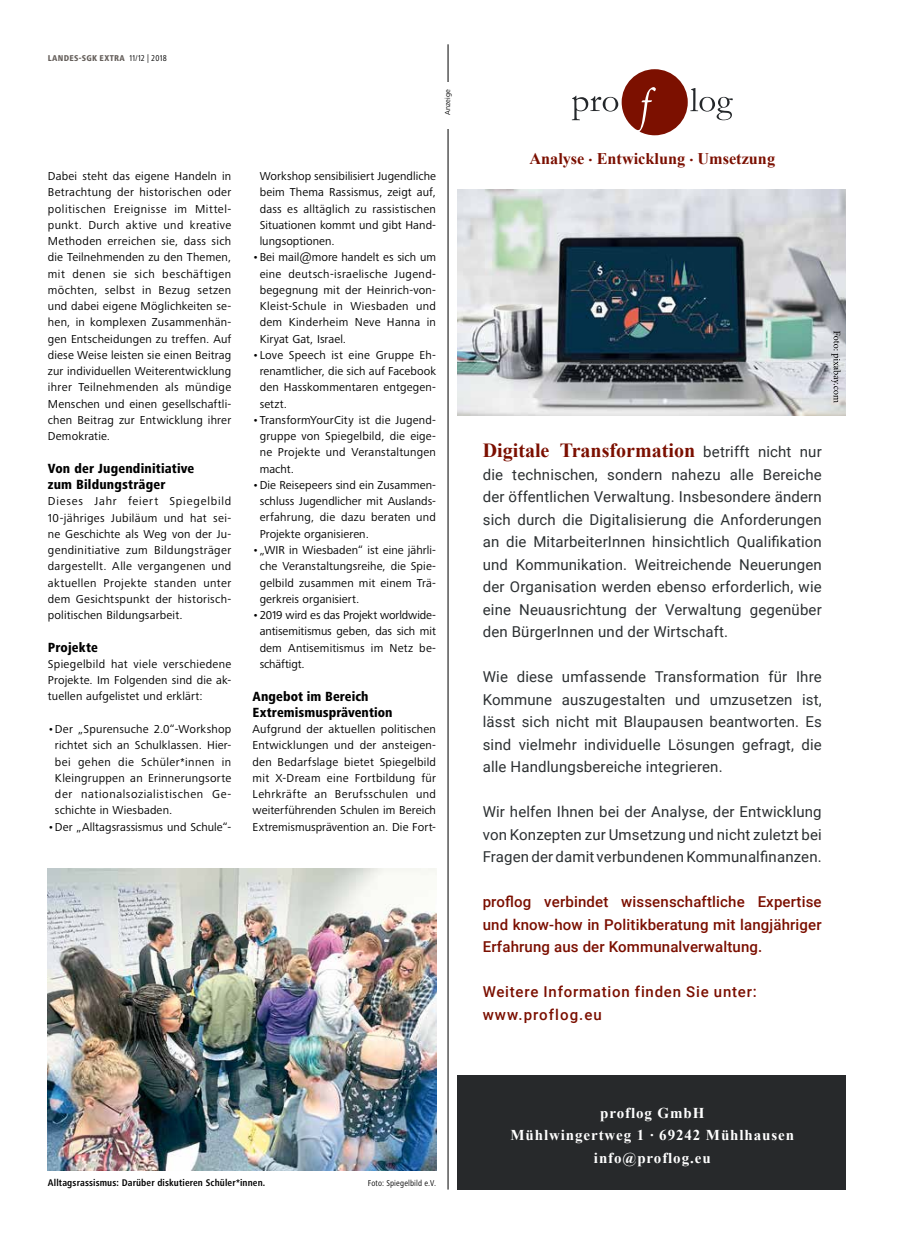
<style>
.page{position:relative;width:904px;height:1241px;background:#fff}
.page>*{position:absolute;margin:0;border:0;box-sizing:border-box;transform-origin:0 0}
.t1{font:700 20px "Times New Roman";color:#7b0f00}
.t2{font:700 16.25px "Times New Roman";color:#7b0f00}
.t3{font:15px/22.5px "Roboto";letter-spacing:.01em;color:#2c3032;text-align:justify}
.t4{font:500 15px/22.5px "Roboto";letter-spacing:.015em;color:#7b0f00;text-align:justify}
.t5{font:700 15px/22.5px "Times New Roman";letter-spacing:.06em;color:#fff;text-align:center}
.t6{font:500 15px/22.5px "Roboto";letter-spacing:.05em;color:#7b0f00}
.t7{font:800 condensed 13.75px/16.2px "Frutiger Next Pro";letter-spacing:.01em;color:#000}
.t8{font:11.88px/16.2px "Frutiger Next Pro";letter-spacing:.015em;color:#000;text-align:justify}
.t9{font:700 condensed 10px "Frutiger Next Pro";letter-spacing:.01em;color:#000}
.t10{font:800 condensed 8.75px "Frutiger Next Pro";letter-spacing:.03em;color:#66605c}
.t11{font:condensed 8.75px "Frutiger Next Pro";letter-spacing:.02em;color:#000}
.t12{font:7.5px "Frutiger Next Pro";color:#000}
.s1{font-weight:400;color:#000}
.s2{font-family:"Roboto";font-weight:400;font-size:15px;color:#2c3032}
</style>
<div class="page">
<img style="left:48px;top:868px;width:388px;height:302px">
<div style="left:457px;top:1075px;width:388px;height:114px;background:#27292b"></div>
<svg style="left:572px;top:69px;width:160px;height:66px"></svg>
<img style="left:457px;top:190px;width:388px;height:225px">
<svg style="left:830px;top:330px;width:11px;height:73px"></svg>
<hr style="left:448px;top:44px;width:1px;height:1145px;background:#000">
<div style="left:443px;top:83px;width:15px;height:46px;background:#fff"></div>
<p class="t10" style="left:48px;top:53px;width:120px">LANDES-SGK EXTRA <span class="s1">11/12 | 2018</span></p>
<p class="t12" style="left:443px;top:115px;width:27px;rotate:-90deg">Anzeige</p>
<p class="t8" style="left:48px;top:168px;width:185px">Dabei steht das eigene Handeln in Betrachtung der historischen oder politischen Ereignisse im Mittel&shy;punkt. Durch aktive und kreative Methoden erreichen sie, dass sich die Teilnehmenden zu den Themen, mit denen sie sich beschäftigen möchten, selbst in Bezug setzen und dabei eigene Möglichkeiten se&shy;hen, in komplexen Zusammenhän&shy;gen Entscheidungen zu treffen. Auf diese Weise leisten sie einen Beitrag zur individuellen Weiterentwicklung ihrer Teilnehmenden als mündige Menschen und einen gesellschaftli&shy;chen Beitrag zur Entwicklung ihrer Demokratie.</p>
<p class="t7" style="left:48px;top:460px;width:148px">Von der Jugendinitiative zum Bildungsträger</p>
<p class="t8" style="left:48px;top:493px;width:185px">Dieses Jahr feiert Spiegelbild 10-jähriges Jubiläum und hat sei&shy;ne Geschichte als Weg von der Ju&shy;gendinitiative zum Bildungsträger dargestellt. Alle vergangenen und aktuellen Projekte standen unter dem Gesichtspunkt der historisch&shy;politischen Bildungsarbeit.</p>
<p class="t7" style="left:48px;top:639px;width:52px">Projekte</p>
<p class="t8" style="left:48px;top:655px;width:185px">Spiegelbild hat viele verschiedene Projekte. Im Folgenden sind die ak&shy;tuellen aufgelistet und erklärt:</p>
<p class="t8" style="left:55px;top:720px;width:178px;text-indent:-7px">•Der „Spurensuche 2.0“-Workshop richtet sich an Schulklassen. Hier&shy;bei gehen die Schüler*innen in Kleingruppen an Erinnerungsorte der nationalsozialistischen Ge&shy;schichte in Wiesbaden.</p>
<p class="t8" style="left:48px;top:818px;width:185px">•Der „Alltagsrassismus und Schule“-</p>
<p class="t8" style="left:260px;top:168px;width:178px">Workshop sensibilisiert Jugendliche beim Thema Rassismus, zeigt auf, dass es alltäglich zu rassistischen Situationen kommt und gibt Hand&shy;lungsoptionen.</p>
<p class="t8" style="left:260px;top:249px;width:178px;text-indent:-7px">•Bei mail@more handelt es sich um eine deutsch-israelische Jugend&shy;begegnung mit der Heinrich-von-Kleist-Schule in Wiesbaden und dem Kinderheim Neve Hanna in Kiryat Gat, Israel.</p>
<p class="t8" style="left:260px;top:347px;width:178px;text-indent:-7px">•Love Speech ist eine Gruppe Eh&shy;renamtlicher, die sich auf Facebook den Hasskommentaren entgegen&shy;setzt.</p>
<p class="t8" style="left:260px;top:412px;width:178px;text-indent:-7px">•TransformYourCity ist die Jugend&shy;gruppe von Spiegelbild, die eige&shy;ne Projekte und Veranstaltungen macht.</p>
<p class="t8" style="left:260px;top:477px;width:178px;text-indent:-7px">•Die Reisepeers sind ein Zusammen&shy;schluss Jugendlicher mit Auslands&shy;erfahrung, die dazu beraten und Projekte organisieren.</p>
<p class="t8" style="left:260px;top:542px;width:178px;text-indent:-7px">•„WIR in Wiesbaden“ ist eine jährli&shy;che Veranstaltungsreihe, die Spie&shy;gelbild zusammen mit einem Trä&shy;gerkreis organisiert.</p>
<p class="t8" style="left:260px;top:607px;width:178px;text-indent:-7px">•2019 wird es das Projekt worldwide&shy;antisemitismus geben, das sich mit dem Antisemitismus im Netz be&shy;schäftigt.</p>
<p class="t7" style="left:252px;top:687px;width:141px">Angebot im Bereich<br>Extremismusprävention</p>
<p class="t8" style="left:252px;top:720px;width:185px">Aufgrund der aktuellen politischen Entwicklungen und der ansteigen&shy;den Bedarfslage bietet Spiegelbild mit X-Dream eine Fortbildung für Lehrkräfte an Berufsschulen und weiterführenden Schulen im Bereich Extremismusprävention an. Die Fort-</p>
<h2 class="t2" style="left:529px;top:148px;width:247px">Analyse . Entwicklung . Umsetzung</h2>
<h1 class="t1" style="left:483px;top:436px;width:340px">Digitale Transformation <span class="s2">betrifft nicht nur</span></h1>
<p class="t3" style="left:483px;top:462px;width:340px">die technischen, sondern nahezu alle Bereiche der öffentlichen Verwaltung. Insbesondere ändern sich durch die Digitalisierung die Anforderungen an die MitarbeiterInnen hinsichtlich Qualifikation und Kommunikation. Weitreichende Neuerungen der Organisation werden ebenso erforderlich, wie eine Neuausrichtung der Verwaltung gegenüber den BürgerInnen und der Wirtschaft.</p>
<p class="t3" style="left:482px;top:665px;width:340px">Wie diese umfassende Transformation für Ihre Kommune auszugestalten und umzusetzen ist, lässt sich nicht mit Blaupausen beantworten. Es sind vielmehr individuelle Lösungen gefragt, die alle Handlungsbereiche integrieren.</p>
<p class="t3" style="left:482px;top:800px;width:340px">Wir helfen Ihnen bei der Analyse, der Entwicklung von Konzepten zur Umsetzung und nicht zuletzt bei Fragen der damit verbundenenKommunalfinanzen.</p>
<p class="t4" style="left:482px;top:890px;width:340px">proflog verbindet wissenschaftliche Expertise und know-how in Politikberatung mit langjähriger Erfahrung aus der Kommunalverwaltung.</p>
<p class="t6" style="left:483px;top:980px;width:275px">Weitere Information finden Sie unter: www.proflog.eu</p>
<p class="t9" style="left:48px;top:1177px;width:219px">Alltagsrassismus: Darüber diskutieren Schüler*innen.</p>
<p class="t11" style="left:368px;top:1178px;width:70px">Foto: Spiegelbild e.V.</p>
<p class="t5" style="left:510px;top:1100px;width:285px">proflog GmbH<br>Mühlwingertweg 1 . 69242 Mühlhausen info@proflog.eu</p>
</div>
